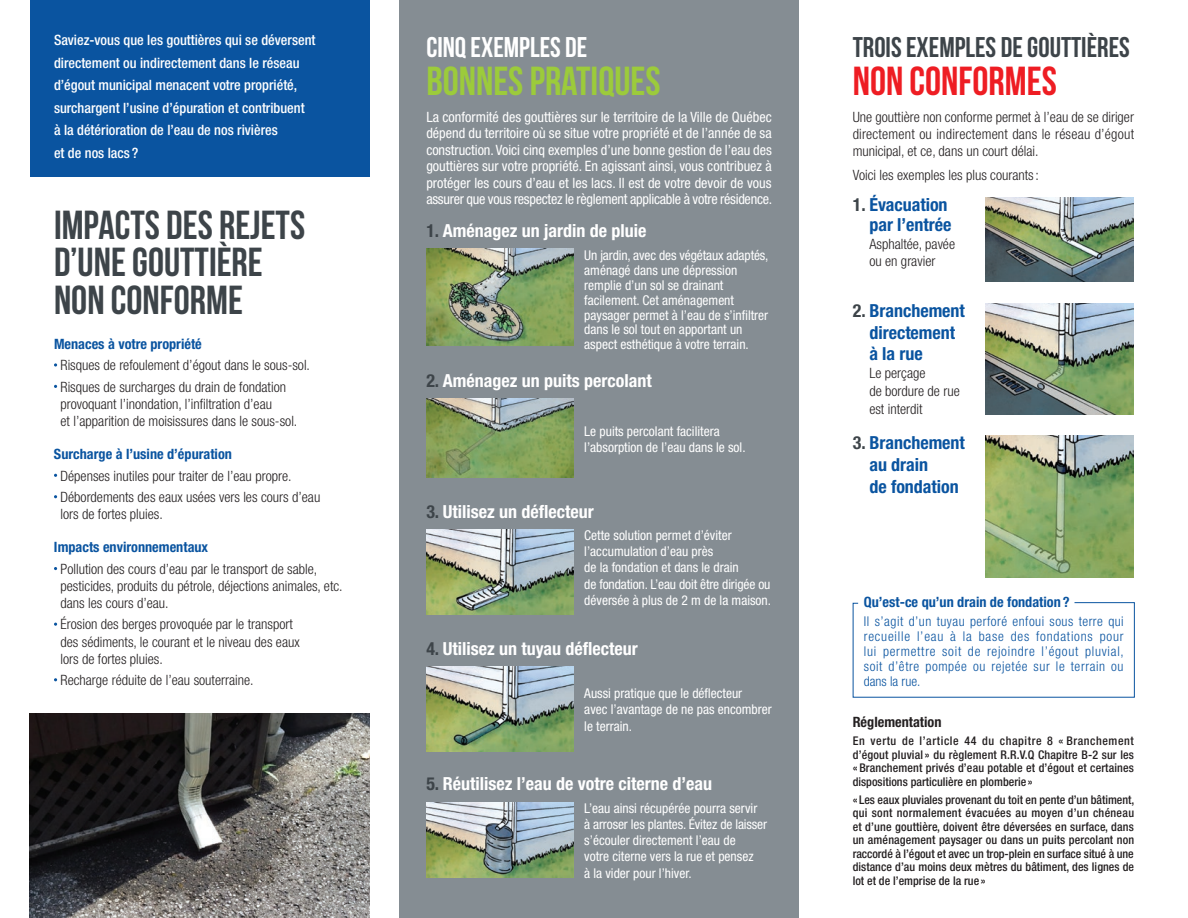
<style>
.page{position:relative;width:1188px;height:918px;background:#fff}
.page>*{position:absolute;margin:0;border:0;box-sizing:border-box;transform-origin:0 0}
.t1{font:40.5px/37.5px "Bebas Neue";color:#3d4449}
.t2{font:40.5px "Bebas Neue";color:#9ccb3b}
.t3{font:40.5px "Bebas Neue";color:#ee1d23}
.t4{font:28.5px "Bebas Neue";color:#3d4449}
.t5{font:28.5px "Bebas Neue";color:#fff}
.t6{font:700 condensed 18px "Helvetica Neue";color:#fff}
.t7{font:700 condensed 18px/21.6px "Helvetica Neue";color:#0a54a0}
.t8{font:300 condensed 14.25px/17.1px "Helvetica Neue";color:#231f20}
.t9{font:condensed 14.25px/16.5px "Helvetica Neue";letter-spacing:-.02em;color:#fff;text-align:justify}
.t10{font:500 condensed 14.25px/22.5px "Helvetica Neue";color:#fff}
.t11{font:700 condensed 14.25px "Helvetica Neue";color:#0a54a0}
.t12{font:700 condensed 14.25px "Helvetica Neue";color:#231f20}
.t13{font:condensed 13.5px/16.2px "Helvetica Neue";color:#fff}
.t14{font:300 condensed 13.5px/15px "Helvetica Neue";letter-spacing:.045em;color:#0a54a0;text-align:justify}
.t15{font:500 condensed 12px/13.5px "Helvetica Neue";color:#231f20;text-align:justify}
.s1{color:#3d4449}
</style>
<div class="page">
<img style="left:30px;top:714px;width:340px;height:204px">
<div style="left:30px;top:0;width:340px;height:177px;background:#0a54a0"></div>
<div style="left:399px;top:0;width:400px;height:918px;background:#858d93"></div>
<svg style="left:54px;top:363px;width:3px;height:4px"></svg>
<svg style="left:852px;top:602px;width:283px;height:96px"></svg>
<img style="left:426px;top:249px;width:148px;height:96px">
<img style="left:986px;top:197px;width:148px;height:85px">
<img style="left:986px;top:303px;width:148px;height:111px">
<img style="left:986px;top:435px;width:148px;height:142px">
<img style="left:426px;top:802px;width:148px;height:76px">
<img style="left:426px;top:667px;width:148px;height:84px">
<img style="left:426px;top:399px;width:148px;height:78px">
<img style="left:426px;top:529px;width:148px;height:85px">
<p class="t10" style="left:54px;top:29px;width:263px">Saviez-vous que les gouttières qui se déversent directement ou indirectement dans le réseau d’égout municipal menacent votre propriété, surchargent l’usine d’épuration et contribuent<br>à la détérioration de l’eau de nos rivières<br>et de nos lacs ?</p>
<h1 class="t1" style="left:54px;top:206px;width:253px">IMPACTS DES REJETS<br>D’UNE GOUTTIÈRE<br>NON CONFORME</h1>
<p class="t11" style="left:54px;top:335px;width:149px">Menaces à votre propriété</p>
<p class="t8" style="left:61px;top:354px;width:251px;line-height:21.5px">Risques de refoulement d’égout dans le sous-sol.<br>Risques de surcharges du drain de fondation</p>
<p class="t8" style="left:61px;top:395px;width:238px">provoquant l’inondation, l’infiltration d’eau<br>et l’apparition de moisissures dans le sous-sol.</p>
<p class="t11" style="left:54px;top:445px;width:180px">Surcharge à l’usine d’épuration</p>
<p class="t8" style="left:61px;top:465px;width:261px;line-height:21.5px">Dépenses inutiles pour traiter de l’eau propre.<br>Débordements des eaux usées vers les cours d’eau</p>
<p class="t8" style="left:61px;top:505px;width:104px">lors de fortes pluies.</p>
<p class="t11" style="left:54px;top:539px;width:156px">Impacts environnementaux</p>
<p class="t8" style="left:61px;top:560px;width:284px">Pollution des cours d’eau par le transport de sable, pesticides, produits du pétrole, déjections animales, etc. dans les cours d’eau.</p>
<p class="t8" style="left:61px;top:616px;width:241px">Érosion des berges provoquée par le transport des sédiments, le courant et le niveau des eaux lors de fortes pluies.</p>
<p class="t8" style="left:61px;top:671px;width:195px">Recharge réduite de l’eau souterraine.</p>
<h2 class="t5" style="left:426px;top:32px;width:163px">CINQ EXEMPLES DE</h2>
<h1 class="t2" style="left:426px;top:59px;width:236px">BONNES PRATIQUES</h1>
<p class="t9" style="left:426px;top:108px;width:347px">La conformité des gouttières sur le territoire de la Ville de Québec dépend du territoire où se situe votre propriété et de l’année de sa construction. Voici cinq exemples d’une bonne gestion de l’eau des gouttières sur votre propriété. En agissant ainsi, vous contribuez à protéger les cours d’eau et les lacs. Il est de votre devoir de vous assurer que vous respectez le règlement applicable à votre résidence.</p>
<p class="t6" style="left:426px;top:220px;width:222px"><span class="s1">1.</span> Aménagez un jardin de pluie</p>
<p class="t13" style="left:584px;top:247px;width:186px;line-height:15px">Un jardin, avec des végétaux adaptés, aménagé dans une dépression remplie d’un sol se drainant facilement. Cet aménagement paysager permet à l’eau de s’infiltrer dans le sol tout en apportant un aspect esthétique à votre terrain.</p>
<p class="t6" style="left:426px;top:370px;width:227px"><span class="s1">2.</span> Aménagez un puits percolant</p>
<p class="t13" style="left:584px;top:423px;width:163px">Le puits percolant facilitera l’absorption de l’eau dans le sol.</p>
<p class="t6" style="left:426px;top:500px;width:169px"><span class="s1">3.</span> Utilisez un déflecteur</p>
<p class="t13" style="left:584px;top:527px;width:188px">Cette solution permet d’éviter l’accumulation d’eau près<br>de la fondation et dans le drain<br>de fondation. L’eau doit être dirigée ou déversée à plus de 2 m de la maison.</p>
<p class="t6" style="left:426px;top:638px;width:213px"><span class="s1">4.</span> Utilisez un tuyau déflecteur</p>
<p class="t13" style="left:584px;top:685px;width:189px">Aussi pratique que le déflecteur<br>avec l’avantage de ne pas encombrer le terrain.</p>
<p class="t6" style="left:426px;top:773px;width:287px"><span class="s1">5.</span> Réutilisez l’eau de votre citerne d’eau</p>
<p class="t13" style="left:584px;top:800px;width:184px">L’eau ainsi récupérée pourra servir<br>à arroser les plantes. Évitez de laisser s’écouler directement l’eau de<br>votre citerne vers la rue et pensez<br>à la vider pour l’hiver.</p>
<h2 class="t4" style="left:853px;top:32px;width:279px">TROIS EXEMPLES DE GOUTTIÈRES</h2>
<h1 class="t3" style="left:853px;top:59px;width:206px">NON CONFORMES</h1>
<p class="t8" style="left:853px;top:108px;width:283px;text-align:justify">Une gouttière non conforme permet à l’eau de se diriger directement ou indirectement dans le réseau d’égout municipal, et ce, dans un court délai.</p>
<p class="t8" style="left:853px;top:166px;width:188px">Voici les exemples les plus courants:</p>
<p class="t7" style="left:853px;top:195px;width:100px;line-height:19.5px;text-align:right"><span class="s1">1.</span> Évacuation par l’entrée</p>
<p class="t8" style="left:869px;top:235px;width:87px">Asphaltée, pavée ou en gravier</p>
<p class="t7" style="left:869px;top:300px;width:97px;text-indent:-17px"><span class="s1">2.</span> Branchement directement à la rue</p>
<p class="t8" style="left:869px;top:364px;width:92px;line-height:18px">Le perçage<br>de bordure de rue est interdit</p>
<p class="t7" style="left:869px;top:432px;width:97px;text-indent:-17px"><span class="s1">3.</span> Branchement au drain<br>de fondation</p>
<p class="t11" style="left:864px;top:593px;width:207px">Qu’est-ce qu’un drain de fondation ?</p>
<p class="t14" style="left:864px;top:614px;width:261px">Il s’agit d’un tuyau perforé enfoui sous terre qui recueille l’eau à la base des fondations pour lui permettre soit de rejoindre l’égout pluvial, soit d’être pompée ou rejetée sur le terrain ou dans la rue.</p>
<p class="t12" style="left:853px;top:714px;width:90px">Réglementation</p>
<p class="t15" style="left:853px;top:734px;width:283px">En vertu de l’article 44 du chapitre 8 « Branchement d’égout pluvial » du règlement R.R.V.Q Chapitre B-2 sur les « Branchement privés d’eau potable et d’égout et certaines dispositions particulière en plomberie »</p>
<p class="t15" style="left:853px;top:792px;width:283px">« Les eaux pluviales provenant du toit en pente d’un bâtiment, qui sont normalement évacuées au moyen d’un chéneau et d’une gouttière, doivent être déversées en surface, dans un aménagement paysager ou dans un puits percolant non raccordé à l’égout et avec un trop-plein en surface situé à une distance d’au moins deux mètres du bâtiment, des lignes de lot et de l’emprise de la rue »</p>
</div>
